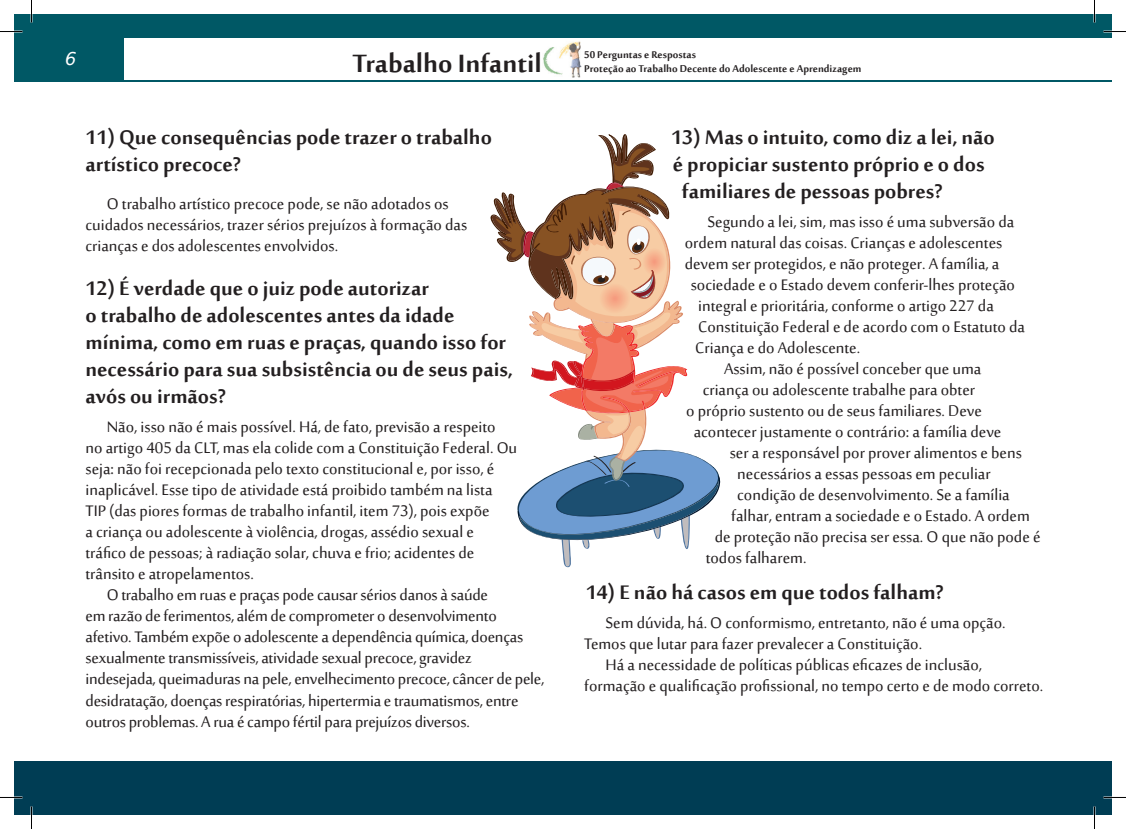
<style>
.page{position:relative;width:1126px;height:829px;background:#fff}
.page>*{position:absolute;margin:0;border:0;box-sizing:border-box;transform-origin:0 0}
.t1{font:700 34.5px "Sakkal Majalla";color:#231f20}
.t2{font:700 27px/27px "Sakkal Majalla";color:#231f20}
.t3{font:21px/21px "Sakkal Majalla";color:#231f20}
.t4{font:italic 18px "Lucida Sans";color:#fff}
.t5{font:700 13.5px/14.5px "Sakkal Majalla";color:#231f20}
</style>
<div class="page">
<div style="left:14px;top:760px;width:1098px;height:54px;background:#003d54"></div>
<div style="left:14px;top:14px;width:1098px;height:24px;background:#005865"></div>
<div style="left:14px;top:38px;width:110px;height:43px;background:#005865"></div>
<img style="left:543px;top:41px;width:38px;height:36px">
<hr style="left:14px;top:80px;width:1097px;height:1px;background:#005865">
<svg style="left:490px;top:134px;width:231px;height:433px"></svg>
<hr style="left:0;top:796px;width:22px;height:2px;background:#fff">
<hr style="left:1103px;top:796px;width:23px;height:2px;background:#fff">
<svg style="left:0;top:31px;width:22px;height:1px"></svg>
<svg style="left:1103px;top:31px;width:23px;height:1px"></svg>
<svg style="left:0;top:797px;width:22px;height:1px"></svg>
<svg style="left:1103px;top:797px;width:23px;height:1px"></svg>
<svg style="left:31px;top:0;width:1px;height:22px"></svg>
<svg style="left:31px;top:806px;width:1px;height:22px"></svg>
<svg style="left:1094px;top:0;width:1px;height:22px"></svg>
<svg style="left:1094px;top:806px;width:1px;height:22px"></svg>
<p class="t4" style="left:64px;top:49px;width:13px">6</p>
<h1 class="t1" style="left:353px;top:45px;width:191px">Trabalho Infantil</h1>
<p class="t5" style="left:584px;top:48px;width:279px">50 Perguntas e Respostas<br>Proteção ao Trabalho Decente do Adolescente e Aprendizagem</p>
<p class="t2" style="left:86px;top:125px;width:408px">11) Que consequências pode trazer o trabalho artístico precoce?</p>
<p class="t3" style="left:86px;top:194px;width:383px;text-indent:21px">O trabalho artístico precoce pode, se não adotados os cuidados necessários, trazer sérios prejuízos à formação das crianças e dos adolescentes envolvidos.</p>
<p class="t2" style="left:86px;top:276px;width:429px">12) É verdade que o juiz pode autorizar<br>o trabalho de adolescentes antes da idade mínima, como em ruas e praças, quando isso for necessário para sua subsistência ou de seus pais, avós ou irmãos?</p>
<p class="t3" style="left:86px;top:417px;width:433px;text-indent:21px">Não, isso não é mais possível. Há, de fato, previsão a respeito no artigo 405 da CLT, mas ela colide com a Constituição Federal. Ou seja: não foi recepcionada pelo texto constitucional e, por isso, é inaplicável. Esse tipo de atividade está proibido também na lista TIP (das piores formas de trabalho infantil, item 73), pois expõe<br>a criança ou adolescente à violência, drogas, assédio sexual e tráfico de pessoas; à radiação solar, chuva e frio; acidentes de trânsito e atropelamentos.</p>
<p class="t3" style="left:86px;top:585px;width:460px;text-indent:21px">O trabalho em ruas e praças pode causar sérios danos à saúde<br>em razão de ferimentos, além de comprometer o desenvolvimento afetivo. Também expõe o adolescente a dependência química, doenças sexualmente transmissíveis, atividade sexual precoce, gravidez indesejada, queimaduras na pele, envelhecimento precoce, câncer de pele, desidratação, doenças respiratórias, hipertermia e traumatismos, entre outros problemas. A rua é campo fértil para prejuízos diversos.</p>
<p class="t2" style="left:671px;top:125px;width:325px">13) Mas o intuito, como diz a lei, não</p>
<p class="t2" style="left:673px;top:152px;width:313px">é propiciar sustento próprio e o dos</p>
<p class="t2" style="left:682px;top:179px;width:262px">familiares de pessoas pobres?</p>
<p class="t3" style="left:708px;top:212px;width:308px">Segundo a lei, sim, mas isso é uma subversão da</p>
<p class="t3" style="left:685px;top:233px;width:319px">ordem natural das coisas. Crianças e adolescentes</p>
<p class="t3" style="left:685px;top:254px;width:316px">devem ser protegidos, e não proteger. A família, a</p>
<p class="t3" style="left:691px;top:275px;width:326px">sociedade e o Estado devem conferir-lhes proteção</p>
<p class="t3" style="left:698px;top:296px;width:297px">integral e prioritária, conforme o artigo 227 da</p>
<p class="t3" style="left:698px;top:317px;width:328px">Constituição Federal e de acordo com o Estatuto da</p>
<p class="t3" style="left:695px;top:338px;width:166px">Criança e do Adolescente.</p>
<p class="t3" style="left:724px;top:359px;width:259px">Assim, não é possível conceber que uma</p>
<p class="t3" style="left:703px;top:380px;width:274px">criança ou adolescente trabalhe para obter</p>
<p class="t3" style="left:686px;top:401px;width:297px">o próprio sustento ou de seus familiares. Deve</p>
<p class="t3" style="left:694px;top:422px;width:309px">acontecer justamente o contrário: a família deve</p>
<p class="t3" style="left:730px;top:443px;width:294px">ser a responsável por prover alimentos e bens</p>
<p class="t3" style="left:737px;top:464px;width:255px">necessários a essas pessoas em peculiar</p>
<p class="t3" style="left:737px;top:485px;width:274px">condição de desenvolvimento. Se a família</p>
<p class="t3" style="left:731px;top:506px;width:300px">falhar, entram a sociedade e o Estado. A ordem</p>
<p class="t3" style="left:715px;top:527px;width:327px">de proteção não precisa ser essa. O que não pode é</p>
<p class="t3" style="left:706px;top:548px;width:102px">todos falharem.</p>
<p class="t2" style="left:586px;top:580px;width:359px">14) E não há casos em que todos falham?</p>
<p class="t3" style="left:584px;top:613px;width:423px;text-indent:21px">Sem dúvida, há. O conformismo, entretanto, não é uma opção.<br>Temos que lutar para fazer prevalecer a Constituição.</p>
<p class="t3" style="left:584px;top:655px;width:461px;text-indent:21px">Há a necessidade de políticas públicas eficazes de inclusão, formação e qualificação profissional, no tempo certo e de modo correto.</p>
</div>
